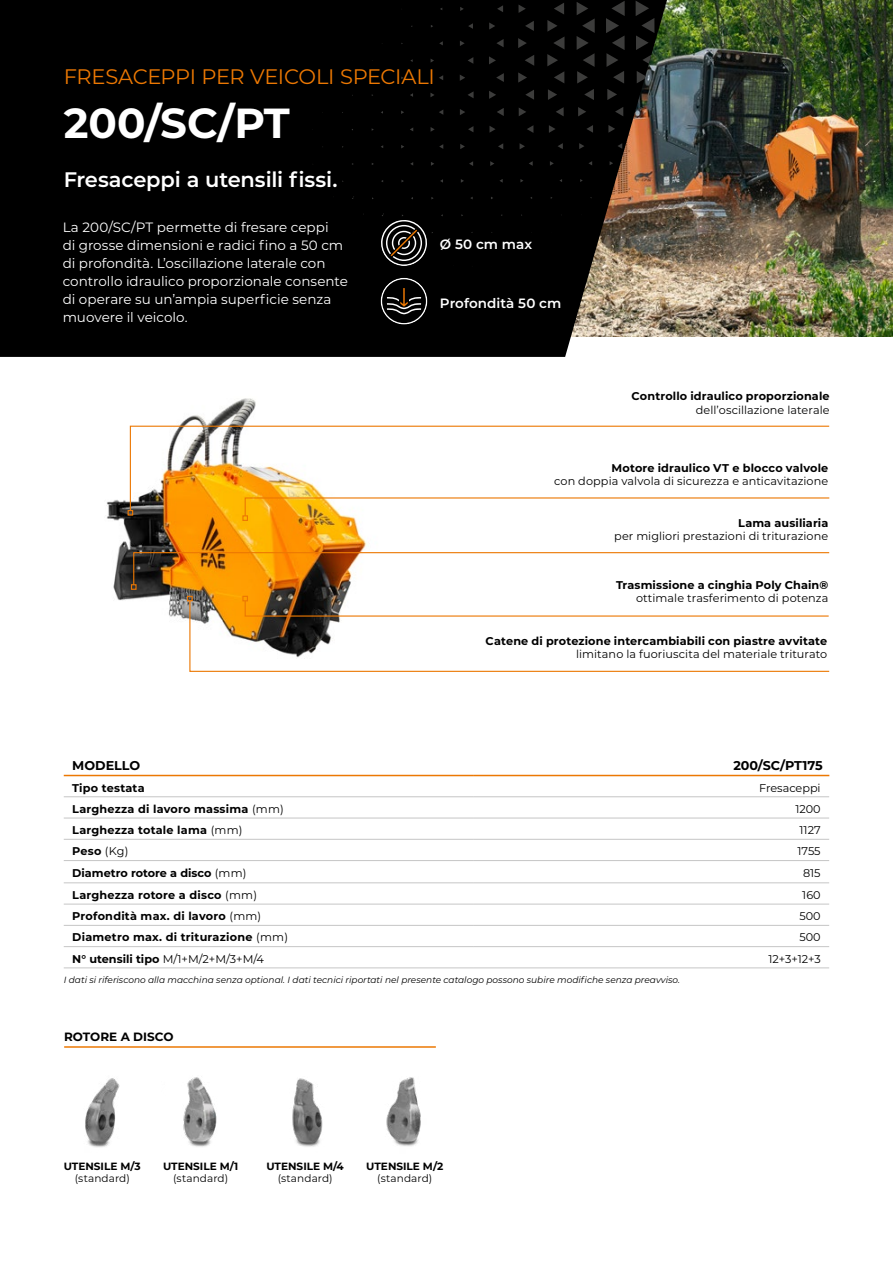
<style>
.page{position:relative;width:893px;height:1263px;background:#fff}
.page>*{position:absolute;margin:0;border:0;box-sizing:border-box;transform-origin:0 0}
.t1{font:700 42px "Montserrat";color:#fff}
.t2{font:21px "Montserrat";letter-spacing:-.02em;color:#ec7803}
.t3{font:600 21px "Montserrat";letter-spacing:-.01em;color:#fff}
.t4{font:13.5px/18px "Montserrat";color:#fff}
.t5{font:600 13.5px "Montserrat";letter-spacing:.005em;color:#fff}
.t6{font:700 12.75px "Montserrat";color:#000}
.t7{font:700 12px "Montserrat";color:#000}
.t8{font:700 11.25px "Montserrat";letter-spacing:.015em;color:#000}
.t9{font:11.25px "Montserrat";color:#000}
.t10{font:700 10.5px "Montserrat";color:#000}
.t11{font:10.5px "Montserrat";letter-spacing:.01em;color:#000}
.t12{font:italic 9px "Montserrat";color:#000}
.s1{font-weight:400}
.s2{font-weight:700}
</style>
<div class="page">
<img style="left:667px;top:0;width:226px;height:337px">
<img style="left:85px;top:1078px;width:35px;height:69px">
<img style="left:183px;top:1077px;width:34px;height:70px">
<img style="left:292px;top:1078px;width:31px;height:69px">
<img style="left:386px;top:1077px;width:35px;height:69px">
<img style="left:107px;top:398px;width:260px;height:221px">
<svg style="left:0;top:0;width:667px;height:357px;background:#0c0b09"></svg>
<svg style="left:610px;top:161px;width:3px;height:4px"></svg>
<svg style="left:617px;top:143px;width:5px;height:6px"></svg>
<svg style="left:638px;top:107px;width:8px;height:9px"></svg>
<svg style="left:644px;top:89px;width:9px;height:11px"></svg>
<svg style="left:588px;top:161px;width:4px;height:4px"></svg>
<svg style="left:608px;top:125px;width:7px;height:8px"></svg>
<svg style="left:615px;top:107px;width:8px;height:9px"></svg>
<svg style="left:637px;top:71px;width:8px;height:12px"></svg>
<svg style="left:579px;top:143px;width:5px;height:6px"></svg>
<svg style="left:586px;top:125px;width:7px;height:8px"></svg>
<svg style="left:550px;top:161px;width:4px;height:5px"></svg>
<svg style="left:558px;top:143px;width:5px;height:6px"></svg>
<svg style="left:578px;top:107px;width:8px;height:9px"></svg>
<svg style="left:636px;top:1px;width:18px;height:63px"></svg>
<svg style="left:529px;top:161px;width:4px;height:5px"></svg>
<svg style="left:549px;top:125px;width:7px;height:8px"></svg>
<svg style="left:556px;top:107px;width:8px;height:9px"></svg>
<svg style="left:606px;top:1px;width:19px;height:99px;background:#0f0f0f"></svg>
<svg style="left:520px;top:143px;width:5px;height:6px"></svg>
<svg style="left:527px;top:125px;width:6px;height:8px"></svg>
<svg style="left:548px;top:89px;width:9px;height:11px"></svg>
<svg style="left:490px;top:161px;width:4px;height:5px"></svg>
<svg style="left:498px;top:143px;width:5px;height:6px"></svg>
<svg style="left:519px;top:107px;width:7px;height:9px"></svg>
<svg style="left:525px;top:90px;width:9px;height:10px"></svg>
<svg style="left:577px;top:2px;width:18px;height:98px;background:#0f0f0e"></svg>
<svg style="left:499px;top:179px;width:4px;height:4px"></svg>
<svg style="left:469px;top:161px;width:4px;height:5px"></svg>
<svg style="left:489px;top:126px;width:7px;height:7px"></svg>
<svg style="left:497px;top:108px;width:7px;height:8px"></svg>
<svg style="left:518px;top:72px;width:9px;height:11px"></svg>
<svg style="left:525px;top:55px;width:9px;height:11px"></svg>
<svg style="left:547px;top:3px;width:18px;height:80px"></svg>
<svg style="left:460px;top:144px;width:5px;height:5px"></svg>
<svg style="left:468px;top:126px;width:5px;height:6px"></svg>
<svg style="left:489px;top:91px;width:7px;height:8px"></svg>
<svg style="left:496px;top:73px;width:8px;height:9px"></svg>
<svg style="left:518px;top:38px;width:9px;height:10px"></svg>
<svg style="left:525px;top:21px;width:9px;height:10px"></svg>
<svg style="left:461px;top:179px;width:3px;height:4px"></svg>
<svg style="left:431px;top:162px;width:3px;height:4px"></svg>
<svg style="left:439px;top:144px;width:4px;height:5px"></svg>
<svg style="left:460px;top:109px;width:5px;height:6px"></svg>
<svg style="left:467px;top:91px;width:7px;height:7px"></svg>
<svg style="left:489px;top:56px;width:7px;height:8px"></svg>
<svg style="left:496px;top:39px;width:8px;height:8px"></svg>
<svg style="left:518px;top:5px;width:8px;height:8px"></svg>
<svg style="left:440px;top:179px;width:3px;height:4px"></svg>
<svg style="left:410px;top:162px;width:3px;height:4px"></svg>
<svg style="left:431px;top:127px;width:4px;height:5px"></svg>
<svg style="left:439px;top:109px;width:4px;height:6px"></svg>
<svg style="left:460px;top:75px;width:5px;height:6px"></svg>
<svg style="left:468px;top:57px;width:5px;height:7px"></svg>
<svg style="left:489px;top:22px;width:6px;height:8px"></svg>
<svg style="left:497px;top:5px;width:6px;height:7px"></svg>
<svg style="left:410px;top:127px;width:3px;height:4px"></svg>
<svg style="left:430px;top:93px;width:5px;height:4px"></svg>
<svg style="left:439px;top:75px;width:4px;height:5px"></svg>
<svg style="left:460px;top:41px;width:5px;height:5px"></svg>
<svg style="left:468px;top:23px;width:5px;height:6px"></svg>
<svg style="left:401px;top:110px;width:3px;height:4px"></svg>
<svg style="left:410px;top:93px;width:3px;height:4px"></svg>
<svg style="left:431px;top:59px;width:3px;height:4px"></svg>
<svg style="left:439px;top:41px;width:4px;height:4px"></svg>
<svg style="left:460px;top:7px;width:4px;height:4px"></svg>
<svg style="left:189px;top:600px;width:641px;height:72px"></svg>
<svg style="left:187px;top:596px;width:6px;height:5px"></svg>
<svg style="left:129px;top:425px;width:701px;height:87px"></svg>
<svg style="left:128px;top:510px;width:5px;height:6px"></svg>
<svg style="left:242px;top:497px;width:588px;height:24px"></svg>
<svg style="left:131px;top:551px;width:699px;height:39px"></svg>
<svg style="left:242px;top:596px;width:588px;height:21px"></svg>
<svg style="left:381px;top:278px;width:46px;height:47px;background:#2a2826"></svg>
<svg style="left:381px;top:213px;width:52px;height:53px;background:#302e2b"></svg>
<svg style="left:64px;top:776px;width:765px;height:192px"></svg>
<hr style="left:64px;top:796px;width:409px;height:1px;background:#c6c6c6">
<hr style="left:64px;top:818px;width:409px;height:1px;background:#c6c6c6">
<hr style="left:64px;top:839px;width:409px;height:1px;background:#c6c6c6">
<hr style="left:64px;top:860px;width:409px;height:1px;background:#c6c6c6">
<hr style="left:64px;top:882px;width:409px;height:1px;background:#c6c6c6">
<hr style="left:64px;top:904px;width:409px;height:1px;background:#c6c6c6">
<hr style="left:64px;top:925px;width:409px;height:1px;background:#c6c6c6">
<hr style="left:64px;top:946px;width:409px;height:1px;background:#c6c6c6">
<hr style="left:64px;top:968px;width:409px;height:1px;background:#c6c6c6">
<hr style="left:473px;top:796px;width:356px;height:1px;background:#c6c6c6">
<hr style="left:473px;top:818px;width:356px;height:1px;background:#c6c6c6">
<hr style="left:473px;top:839px;width:356px;height:1px;background:#c6c6c6">
<hr style="left:473px;top:860px;width:356px;height:1px;background:#c6c6c6">
<hr style="left:473px;top:882px;width:356px;height:1px;background:#c6c6c6">
<hr style="left:473px;top:904px;width:356px;height:1px;background:#c6c6c6">
<hr style="left:473px;top:925px;width:356px;height:1px;background:#c6c6c6">
<hr style="left:473px;top:946px;width:356px;height:1px;background:#c6c6c6">
<hr style="left:473px;top:968px;width:356px;height:1px;background:#c6c6c6">
<hr style="left:64px;top:775px;width:409px;height:1px;background:#ec7803">
<hr style="left:473px;top:775px;width:356px;height:1px;background:#ec7803">
<hr style="left:64px;top:1046px;width:372px;height:2px;background:#ec7803">
<h2 class="t2" style="left:64px;top:62px;width:373px">FRESACEPPI PER VEICOLI SPECIALI</h2>
<h1 class="t1" style="left:64px;top:93px;width:228px">200/SC/PT</h1>
<h2 class="t3" style="left:64px;top:165px;width:275px">Fresaceppi a utensili fissi.</h2>
<p class="t4" style="left:63px;top:218px;width:287px">La 200/SC/PT permette di fresare ceppi<br>di grosse dimensioni e radici fino a 50 cm di profondità. L’oscillazione laterale con controllo idraulico proporzionale consente di operare su un’ampia superficie senza muovere il veicolo.</p>
<p class="t5" style="left:440px;top:235px;width:94px">Ø 50 cm max</p>
<p class="t5" style="left:440px;top:293px;width:123px">Profondità 50 cm</p>
<p class="t8" style="left:632px;top:388px;width:199px">Controllo idraulico proporzionale</p>
<p class="t9" style="left:696px;top:402px;width:135px">dell’oscillazione laterale</p>
<p class="t8" style="left:611px;top:459px;width:218px">Motore idraulico VT e blocco valvole</p>
<p class="t9" style="left:554px;top:473px;width:276px">con doppia valvola di sicurezza e anticavitazione</p>
<p class="t8" style="left:738px;top:514px;width:92px">Lama ausiliaria</p>
<p class="t9" style="left:614px;top:528px;width:216px">per migliori prestazioni di triturazione</p>
<p class="t8" style="left:616px;top:577px;width:214px">Trasmissione a cinghia Poly Chain®</p>
<p class="t9" style="left:636px;top:591px;width:194px">ottimale trasferimento di potenza</p>
<p class="t8" style="left:486px;top:633px;width:343px">Catene di protezione intercambiabili con piastre avvitate</p>
<p class="t9" style="left:576px;top:646px;width:253px">limitano la fuoriuscita del materiale triturato</p>
<p class="t6" style="left:72px;top:756px;width:70px">MODELLO</p>
<p class="t6" style="left:733px;top:756px;width:91px">200/SC/PT175</p>
<p class="t8" style="left:72px;top:779px;width:74px">Tipo testata</p>
<p class="t9" style="left:759px;top:780px;width:63px">Fresaceppi</p>
<p class="t8" style="left:72px;top:801px;width:213px">Larghezza di lavoro massima <span class="s1">(mm)</span></p>
<p class="t9" style="left:795px;top:801px;width:27px">1200</p>
<p class="t8" style="left:72px;top:822px;width:172px">Larghezza totale lama <span class="s1">(mm)</span></p>
<p class="t9" style="left:800px;top:822px;width:23px">1127</p>
<p class="t8" style="left:72px;top:843px;width:58px">Peso <span class="s1">(Kg)</span></p>
<p class="t9" style="left:797px;top:844px;width:25px">1755</p>
<p class="t8" style="left:72px;top:865px;width:176px">Diametro rotore a disco <span class="s1">(mm)</span></p>
<p class="t9" style="left:803px;top:865px;width:19px">815</p>
<p class="t8" style="left:72px;top:887px;width:186px">Larghezza rotore a disco <span class="s1">(mm)</span></p>
<p class="t9" style="left:802px;top:887px;width:20px">160</p>
<p class="t8" style="left:72px;top:908px;width:191px">Profondità max. di lavoro <span class="s1">(mm)</span></p>
<p class="t9" style="left:799px;top:908px;width:23px">500</p>
<p class="t8" style="left:72px;top:929px;width:217px">Diametro max. di triturazione <span class="s1">(mm)</span></p>
<p class="t9" style="left:799px;top:930px;width:23px">500</p>
<p class="t9" style="left:72px;top:951px;width:193px"><span class="s2">N° utensili tipo</span> M/1+M/2+M/3+M/4</p>
<p class="t9" style="left:768px;top:951px;width:54px">12+3+12+3</p>
<p class="t12" style="left:64px;top:973px;width:618px">I dati si riferiscono alla macchina senza optional. I dati tecnici riportati nel presente catalogo possono subire modifiche senza preavviso.</p>
<p class="t7" style="left:64px;top:1028px;width:111px">ROTORE A DISCO</p>
<p class="t10" style="left:64px;top:1159px;width:79px">UTENSILE M/3</p>
<p class="t11" style="left:75px;top:1171px;width:56px">(standard)</p>
<p class="t10" style="left:163px;top:1159px;width:77px">UTENSILE M/1</p>
<p class="t11" style="left:173px;top:1171px;width:56px">(standard)</p>
<p class="t10" style="left:266px;top:1159px;width:79px">UTENSILE M/4</p>
<p class="t11" style="left:278px;top:1171px;width:56px">(standard)</p>
<p class="t10" style="left:366px;top:1159px;width:79px">UTENSILE M/2</p>
<p class="t11" style="left:377px;top:1171px;width:56px">(standard)</p>
</div>
